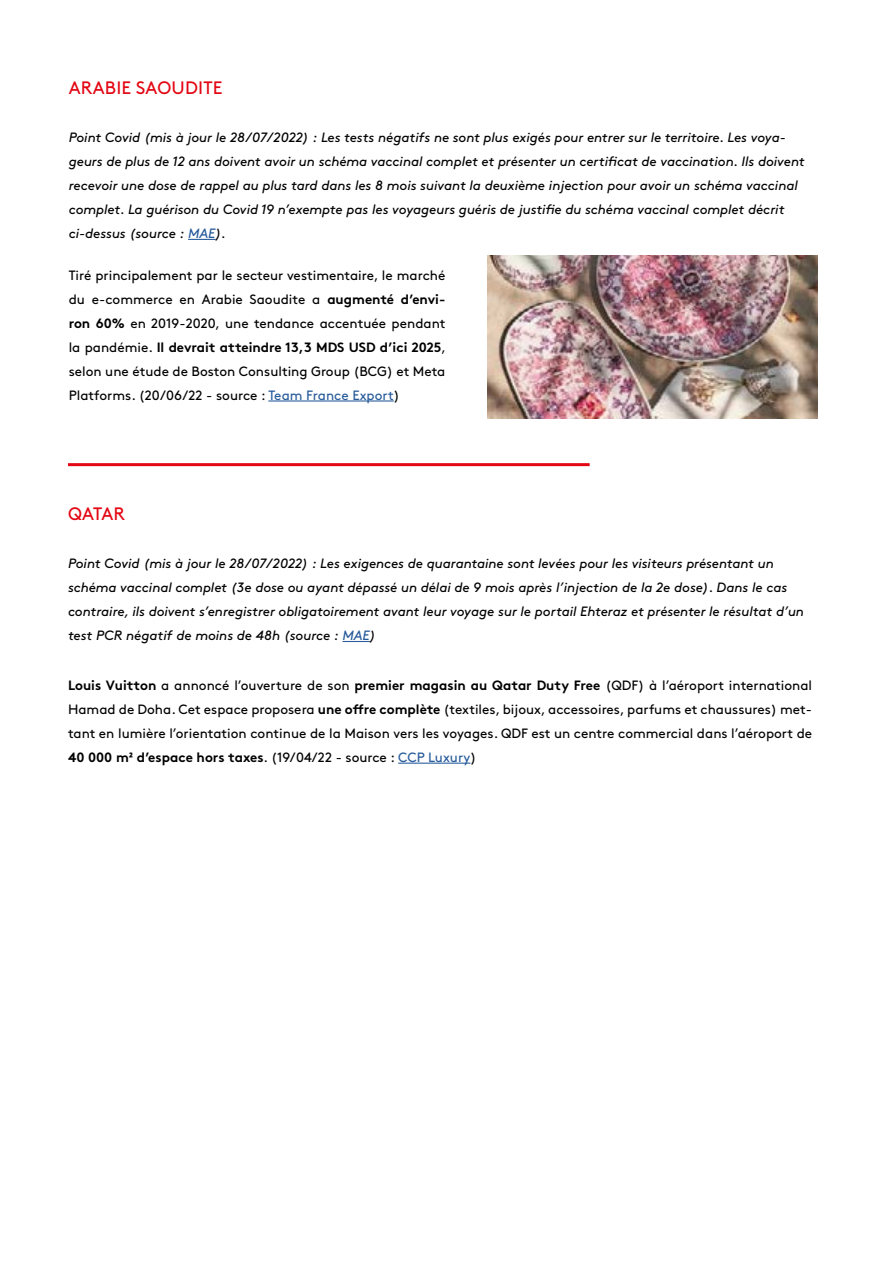
<style>
.page{position:relative;width:893px;height:1263px;background:#fff}
.page>*{position:absolute;margin:0;border:0;box-sizing:border-box;transform-origin:0 0}
.t1{font:18px "Brown Std";letter-spacing:.01em;color:#e30613}
.t2{font:italic 13.5px/24px "Brown Std";letter-spacing:-.005em;color:#000}
.t3{font:13.5px/24px "Brown Std";color:#000;text-align:justify}
.s1{color:#275b9b}
.s2{font-weight:700}
</style>
<div class="page">
<svg style="left:188px;top:239px;width:27px;height:1px"></svg>
<hr style="left:268px;top:400px;width:126px;height:1px;background:#275b9b">
<img style="left:488px;top:256px;width:330px;height:163px">
<hr style="left:68px;top:463px;width:522px;height:3px;background:#e30613">
<svg style="left:342px;top:641px;width:28px;height:1px"></svg>
<hr style="left:398px;top:763px;width:72px;height:1px;background:#275b9b">
<h1 class="t1" style="left:69px;top:78px;width:155px">ARABIE SAOUDITE</h1>
<p class="t2" style="left:69px;top:125px;width:737px">Point Covid (mis à jour le 28/07/2022) : Les tests négatifs ne sont plus exigés pour entrer sur le territoire. Les voya&shy;geurs de plus de 12 ans doivent avoir un schéma vaccinal complet et présenter un certificat de vaccination. Ils doivent recevoir une dose de rappel au plus tard dans les 8 mois suivant la deuxième injection pour avoir un schéma vaccinal complet. La guérison du Covid 19 n’exempte pas les voyageurs guéris de justifie du schéma vaccinal complet décrit ci-dessus (source : <span class="s1">MAE</span>).</p>
<p class="t3" style="left:69px;top:263px;width:379px">Tiré principalement par le secteur vestimentaire, le marché du e-commerce en Arabie Saoudite a <span class="s2">augmenté d’envi&shy;ron 60%</span> en 2019-2020, une tendance accentuée pendant la pandémie. <span class="s2">Il devrait atteindre 13,3 MDS USD d’ici 2025</span>, selon une étude de Boston Consulting Group (BCG) et Meta Platforms. (20/06/22 - source : <span class="s1">Team France Export</span>)</p>
<h1 class="t1" style="left:68px;top:504px;width:58px">QATAR</h1>
<p class="t2" style="left:68px;top:551px;width:737px">Point Covid (mis à jour le 28/07/2022) : Les exigences de quarantaine sont levées pour les visiteurs présentant un schéma vaccinal complet (3e dose ou ayant dépassé un délai de 9 mois après l’injection de la 2e dose). Dans le cas contraire, ils doivent s’enregistrer obligatoirement avant leur voyage sur le portail Ehteraz et présenter le résultat d’un test PCR négatif de moins de 48h (source : <span class="s1">MAE</span>)</p>
<p class="t3" style="left:68px;top:673px;width:746px"><span class="s2">Louis Vuitton</span> a annoncé l’ouverture de son <span class="s2">premier magasin au Qatar Duty Free</span> (QDF) à l’aéroport international Hamad de Doha. Cet espace proposera <span class="s2">une offre complète</span> (textiles, bijoux, accessoires, parfums et chaussures) met&shy;tant en lumière l’orientation continue de la Maison vers les voyages. QDF est un centre commercial dans l’aéroport de <span class="s2">40 000 m² d’espace hors taxes</span>. (19/04/22 - source : <span class="s1">CCP Luxury</span>)</p>
</div>
